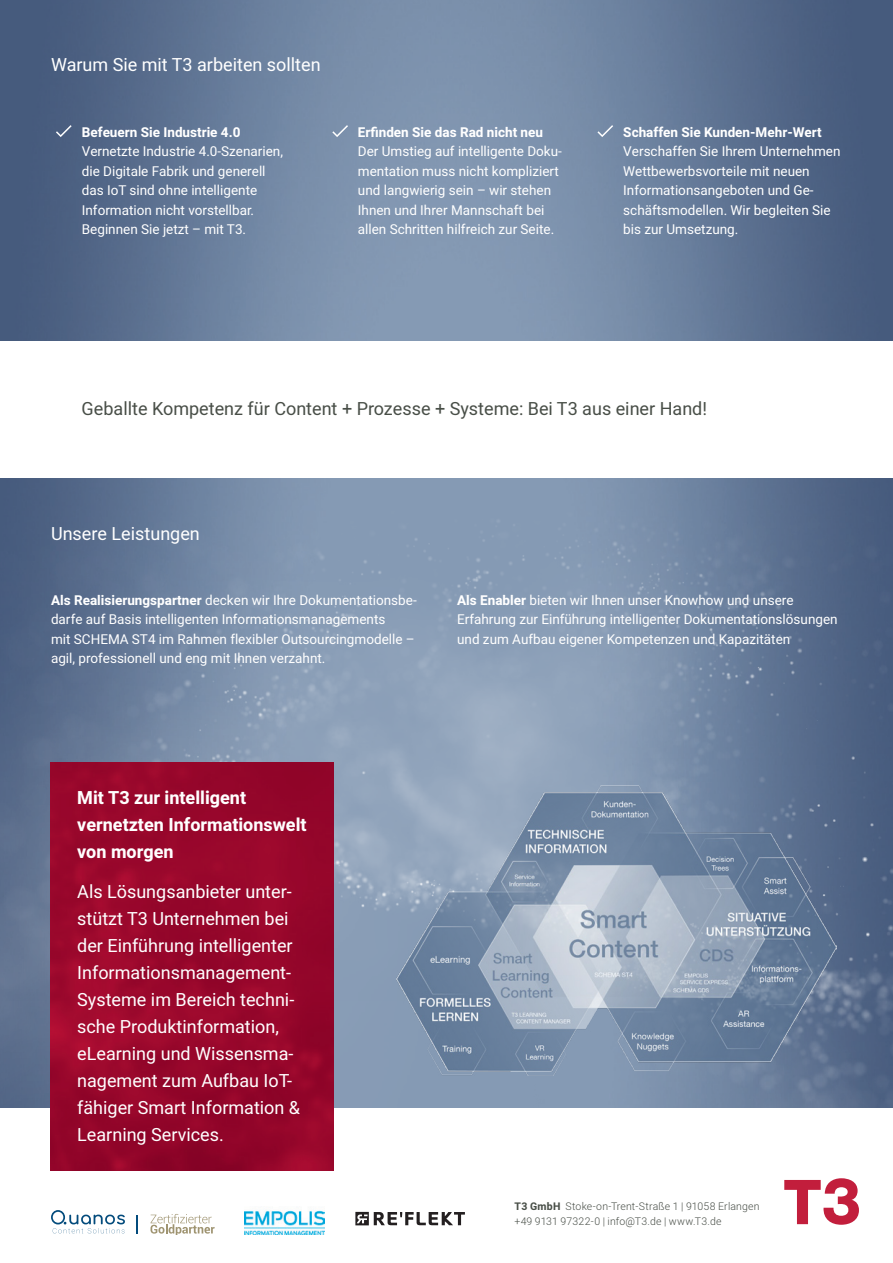
<style>
.page{position:relative;width:893px;height:1263px;background:#fff}
.page>*{position:absolute;margin:0;border:0;box-sizing:border-box;transform-origin:0 0}
.T3_S2_RoteBox_Fliess{font:18px/27px "Heebo";color:#fff}
.T3_S2_Text_neben_Log{font:18px "Heebo";color:#484e47}
.T3_S2_RoteBox_Ende_v{font:700 18px/27px "Heebo";color:#fff}
.T3_S2_Subhead_weiß{font:18px "Heebo";color:#fff}
.T3_Fliess_weiß{font:13.5px/19.5px "Heebo";color:#fff}
.T3_Fliess_weiß-2{font:700 13.5px "Heebo";color:#fff}
.T3_Impressum{font:300 10.5px/15px "Heebo";letter-spacing:.015em;color:#484e47}
.s1{font-weight:700}
</style>
<div class="page">
<img style="left:0;top:0;width:893px;height:505px">
<img style="left:0;top:505px;width:893px;height:603px">
<svg style="left:784px;top:1178px;width:75px;height:47px"></svg>
<svg style="left:54px;top:124px;width:19px;height:14px"></svg>
<svg style="left:331px;top:124px;width:19px;height:14px"></svg>
<svg style="left:596px;top:124px;width:19px;height:14px"></svg>
<div style="left:0;top:341px;width:893px;height:136px;background:#fff"></div>
<svg style="left:137px;top:1215px;width:1px;height:18px"></svg>
<svg style="left:51px;top:1210px;width:74px;height:23px"></svg>
<svg style="left:150px;top:1214px;width:65px;height:20px"></svg>
<img style="left:244px;top:1210px;width:81px;height:24px">
<svg style="left:355px;top:1212px;width:110px;height:13px"></svg>
<img style="left:396px;top:785px;width:441px;height:290px">
<img style="left:51px;top:762px;width:283px;height:409px">
<p class="T3_S2_Subhead_weiß" style="left:51px;top:52px;width:271px">Warum Sie mit T3 arbeiten sollten</p>
<p class="T3_Fliess_weiß-2" style="left:82px;top:122px;width:160px">Befeuern Sie Industrie 4.0</p>
<p class="T3_Fliess_weiß" style="left:82px;top:141px;width:203px">Vernetzte Industrie 4.0-Szenarien,</p>
<p class="T3_Fliess_weiß" style="left:82px;top:161px;width:185px">die Digitale Fabrik und generell</p>
<p class="T3_Fliess_weiß" style="left:82px;top:180px;width:177px">das IoT sind ohne intelligente</p>
<p class="T3_Fliess_weiß" style="left:82px;top:200px;width:174px">Information nicht vorstellbar.</p>
<p class="T3_Fliess_weiß" style="left:82px;top:219px;width:166px">Beginnen Sie jetzt – mit T3.</p>
<p class="T3_Fliess_weiß-2" style="left:358px;top:122px;width:187px">Erfinden Sie das Rad nicht neu</p>
<p class="T3_Fliess_weiß" style="left:358px;top:141px;width:206px">Der Umstieg auf intelligente Doku&shy;mentation muss nicht kompliziert</p>
<p class="T3_Fliess_weiß" style="left:358px;top:180px;width:195px">und langwierig sein – wir stehen</p>
<p class="T3_Fliess_weiß" style="left:358px;top:200px;width:188px">Ihnen und Ihrer Mannschaft bei</p>
<p class="T3_Fliess_weiß" style="left:358px;top:219px;width:198px">allen Schritten hilfreich zur Seite.</p>
<p class="T3_Fliess_weiß-2" style="left:623px;top:122px;width:200px">Schaffen Sie Kunden-Mehr-Wert</p>
<p class="T3_Fliess_weiß" style="left:623px;top:141px;width:219px">Verschaffen Sie Ihrem Unternehmen</p>
<p class="T3_Fliess_weiß" style="left:623px;top:161px;width:188px">Wettbewerbsvorteile mit neuen</p>
<p class="T3_Fliess_weiß" style="left:623px;top:180px;width:209px">Informationsangeboten und Ge&shy;schäftsmodellen. Wir begleiten Sie</p>
<p class="T3_Fliess_weiß" style="left:623px;top:219px;width:117px">bis zur Umsetzung.</p>
<p class="T3_S2_Text_neben_Log" style="left:82px;top:397px;width:627px">Geballte Kompetenz für Content + Prozesse + Systeme: Bei T3 aus einer Hand!</p>
<p class="T3_S2_Subhead_weiß" style="left:51px;top:521px;width:150px">Unsere Leistungen</p>
<p class="T3_Fliess_weiß" style="left:51px;top:590px;width:367px"><span class="s1">Als Realisierungspartner</span> decken wir Ihre Dokumentationsbe&shy;darfe auf Basis intelligenten Informationsmanagements</p>
<p class="T3_Fliess_weiß" style="left:51px;top:629px;width:365px">mit SCHEMA ST4 im Rahmen flexibler Outsourcingmodelle –</p>
<p class="T3_Fliess_weiß" style="left:51px;top:648px;width:276px">agil, professionell und eng mit Ihnen verzahnt.</p>
<p class="T3_Fliess_weiß" style="left:457px;top:590px;width:338px"><span class="s1">Als Enabler</span> bieten wir Ihnen unser Knowhow und unsere</p>
<p class="T3_Fliess_weiß" style="left:457px;top:609px;width:382px">Erfahrung zur Einführung intelligenter Dokumentationslösungen</p>
<p class="T3_Fliess_weiß" style="left:457px;top:629px;width:335px">und zum Aufbau eigener Kompetenzen und Kapazitäten</p>
<p class="T3_S2_RoteBox_Ende_v" style="left:77px;top:784px;width:231px">Mit T3 zur intelligent vernetzten Informationswelt von morgen</p>
<p class="T3_S2_RoteBox_Fliess" style="left:77px;top:878px;width:224px">Als Lösungsanbieter unter&shy;stützt T3 Unternehmen bei der Einführung intelligenter<br>Informationsmanagement-<br>Systeme im Bereich techni&shy;sche Produktinformation, eLearning und Wissensma&shy;nagement zum Aufbau IoT&shy;fähiger Smart Information &amp;<br>Learning Services.</p>
<p class="T3_Impressum" style="left:514px;top:1198px;width:247px"><span class="s1">T3 GmbH</span> Stoke-on-Trent-Straße 1 | 91058 Erlangen +49 9131 97322-0 | info@T3.de | www.T3.de</p>
</div>
